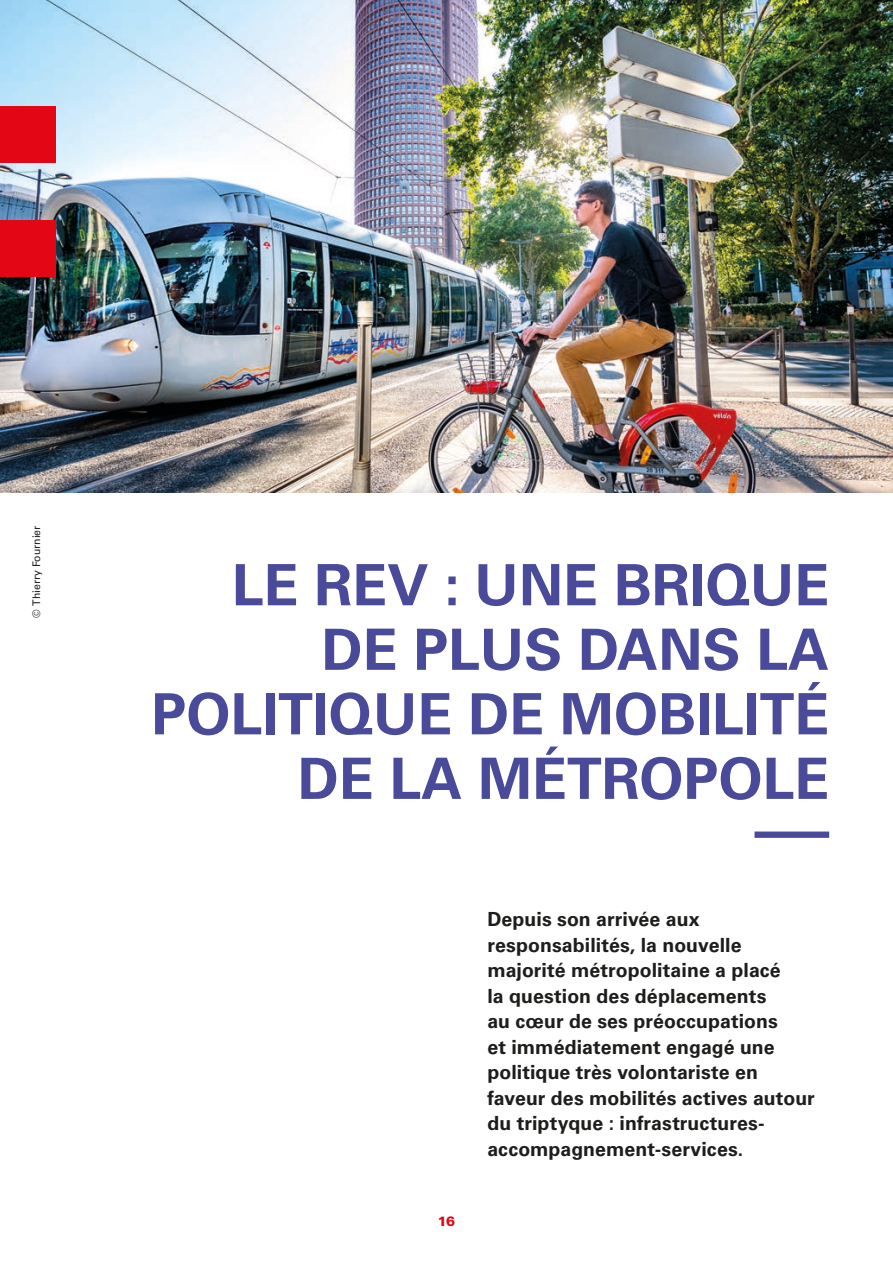
<style>
.page{position:relative;width:893px;height:1263px;background:#fff}
.page>*{position:absolute;margin:0;border:0;box-sizing:border-box;transform-origin:0 0}
.t1{font:700 57px/64.5px "Univers LT Std";color:#494a99;text-align:right}
.t2{font:700 19.5px/25.5px "Univers LT Std";letter-spacing:.005em;color:#1d1d1b}
.t3{font:900 13.5px "Univers";color:#e30614}
.t4{font:10.5px "Univers LT Std";color:#1d1d1b}
</style>
<div class="page">
<img style="left:0;top:0;width:893px;height:492px">
<div style="left:754px;top:831px;width:75px;height:7px;background:#494a99"></div>
<div style="left:0;top:106px;width:55px;height:57px;background:#e30614"></div>
<div style="left:0;top:220px;width:55px;height:56px;background:#e30614"></div>
<p class="t4" style="left:30px;top:618px;width:94px;rotate:-90deg">© Thierry Fournier</p>
<h1 class="t1" style="left:151px;top:553px;width:679px">LE REV : UNE BRIQUE<br>DE PLUS DANS LA<br>POLITIQUE DE MOBILITÉ<br>DE LA MÉTROPOLE</h1>
<p class="t3" style="left:438px;top:1212px;width:19px">16</p>
<p class="t2" style="left:487px;top:907px;width:329px">Depuis son arrivée aux responsabilités, la nouvelle majorité métropolitaine a placé<br>la question des déplacements<br>au cœur de ses préoccupations<br>et immédiatement engagé une politique très volontariste en faveur des mobilités actives autour du triptyque : infrastructures&shy;accompagnement-services.</p>
</div>
